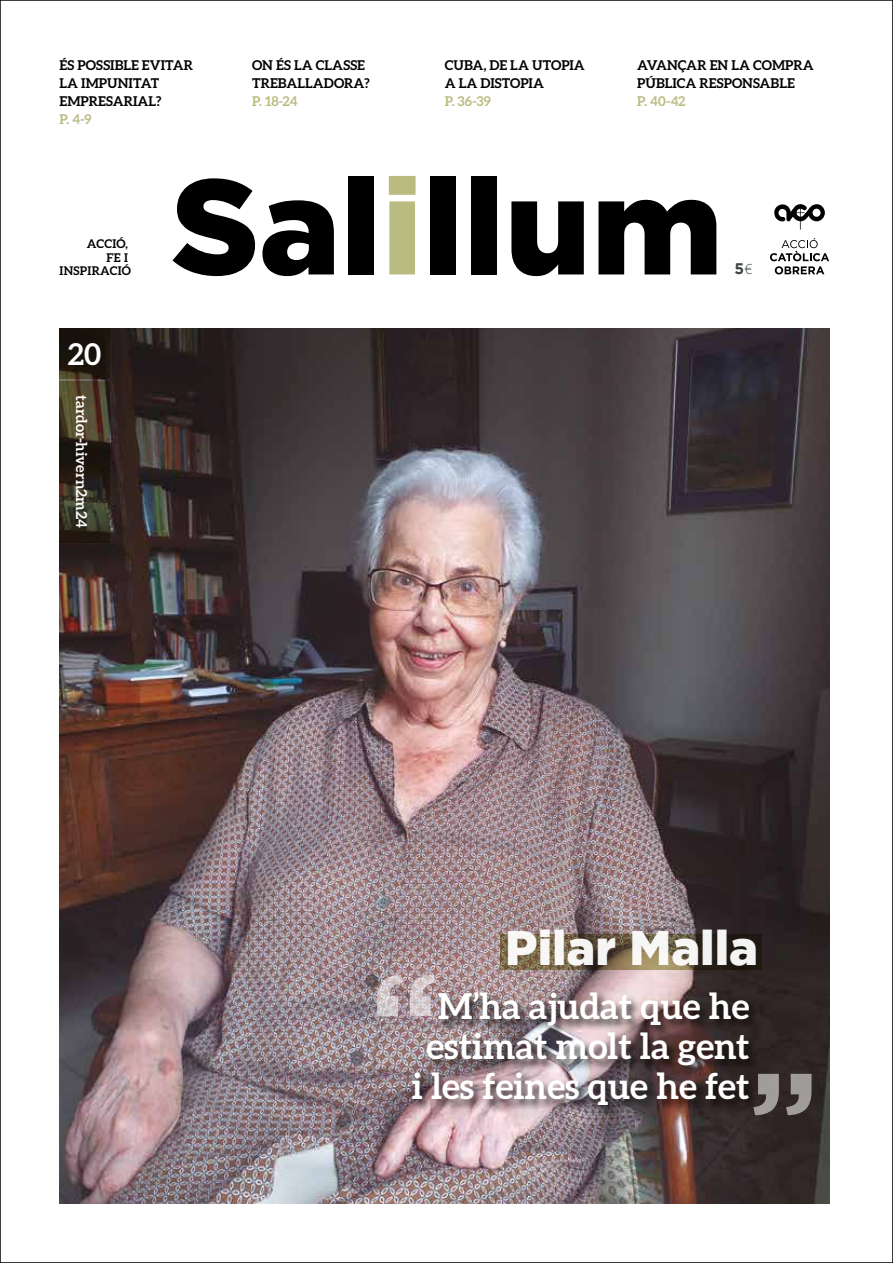
<style>
.page{position:relative;width:893px;height:1263px;background:#fff}
.page>*{position:absolute;margin:0;border:0;box-sizing:border-box;transform-origin:0 0}
.t1{font:900 135px "Gotham";letter-spacing:.005em;color:#000}
.t2{font:700 128.55px "Gotham";color:#fff}
.t3{font:900 48.3px "Gotham";color:rgb(255 255 255/.95)}
.t4{font:700 35.7px/40px "Aleo";color:#fff;text-align:center}
.t5{font:700 30px "Aleo";color:#fff}
.t6{font:700 15.3px "Gotham";color:#404648}
.t7{font:700 15px "Aleo";letter-spacing:.005em;color:#fff}
.t8{font:700 13.5px/18px "Aleo";letter-spacing:.005em;color:#000}
.t9{font:700 13.5px "Aleo";color:rgb(183 184 123/.95)}
.t10{font:700 12px/13.5px "Aleo";letter-spacing:.025em;color:#000;text-align:right}
.s1{color:rgb(183 184 123/.95)}
.s2{font-family:"Myriad Pro";font-weight:300}
</style>
<div class="page">
<img style="left:60px;top:329px;width:769px;height:874px">
<svg style="left:774px;top:204px;width:51px;height:26px"></svg>
<svg style="left:770px;top:238px;width:59px;height:36px"></svg>
<svg style="left:501px;top:934px;width:261px;height:35px;background:#5d5039"></svg>
<img style="left:352px;top:985px;width:420px;height:219px">
<svg style="left:60px;top:329px;width:50px;height:50px;background:#1e170f"></svg>
<svg style="left:60px;top:381px;width:50px;height:161px;background:#383121"></svg>
<p class="t8" style="left:60px;top:55px;width:135px">ÉS POSSIBLE EVITAR<br>LA IMPUNITAT<br>EMPRESARIAL?</p>
<p class="t9" style="left:60px;top:111px;width:34px">P. 4-9</p>
<p class="t8" style="left:252px;top:55px;width:119px">ON ÉS LA CLASSE<br>TREBALLADORA?</p>
<p class="t9" style="left:252px;top:93px;width:47px">P. 18-24</p>
<p class="t8" style="left:445px;top:55px;width:142px">CUBA, DE LA UTOPIA<br>A LA DISTOPIA</p>
<p class="t9" style="left:445px;top:93px;width:48px">P. 36-39</p>
<p class="t8" style="left:637px;top:55px;width:178px">AVANÇAR EN LA COMPRA<br>PÚBLICA RESPONSABLE</p>
<p class="t9" style="left:637px;top:93px;width:50px">P. 40-42</p>
<p class="t10" style="left:60px;top:237px;width:73px">ACCIÓ,<br>FE I<br>INSPIRACIÓ</p>
<h3 class="t5" style="left:68px;top:337px;width:35px">20</h3>
<p class="t7" style="left:90px;top:395px;width:135px;rotate:90deg">tardor-hivern2m24</p>
<h1 class="t1" style="left:171px;top:149px;width:553px">Sal<span class="s1">i</span>llum</h1>
<p class="t6" style="left:734px;top:260px;width:19px">5<span class="s2">€</span></p>
<h3 class="t3" style="left:505px;top:920px;width:254px">Pilar Malla</h3>
<h2 class="t2" style="left:370px;top:946px;width:71px">“</h2>
<h3 class="t4" style="left:426px;top:985px;width:324px">M’ha ajudat que he estimat molt la gent</h3>
<h3 class="t4" style="left:412px;top:1065px;width:339px">i les feines que he fet</h3>
<h2 class="t2" style="left:749px;top:1044px;width:71px">”</h2>
</div>
